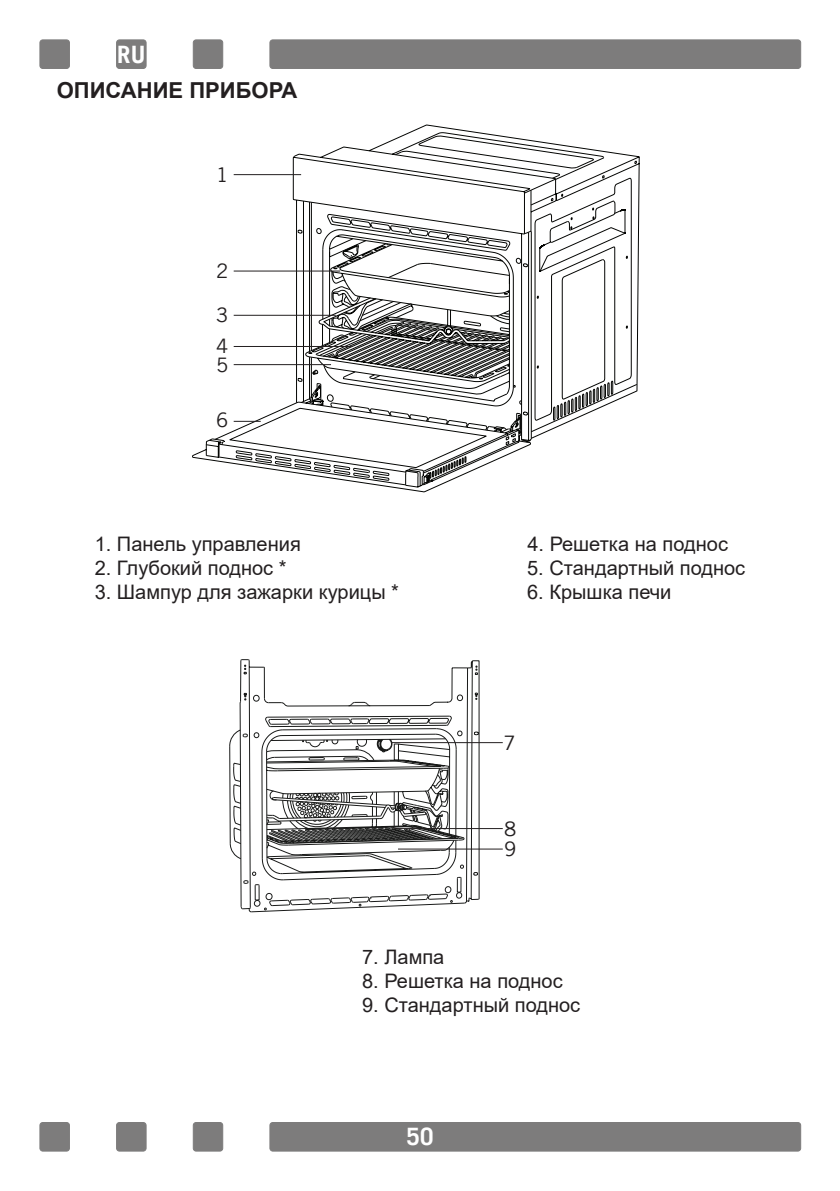
<style>
.page{position:relative;width:840px;height:1191px;background:#fff}
.page>*{position:absolute;margin:0;border:0;box-sizing:border-box;transform-origin:0 0}
.t1{font:700 24px "Trade Gothic";color:#fff}
.t2{font:700 22px "Arial";color:#231f20}
.t3{font:20px "Arial";color:#231f20}
.t4{font:20px/31.4px "Trade Gothic";color:#231f20}
</style>
<div class="page">
<div style="left:270px;top:40px;width:530px;height:28px;background:#7d7c7c;border-radius:3px"></div>
<div style="left:269px;top:40px;width:531px;height:29px;border:1px solid #7d7c7c;border-radius:3px"></div>
<div style="left:40px;top:40px;width:29px;height:28px;background:#7d7c7c;border-radius:3px"></div>
<div style="left:40px;top:40px;width:30px;height:29px;border:1px solid #7d7c7c;border-radius:3px"></div>
<div style="left:193px;top:40px;width:29px;height:28px;background:#7d7c7c;border-radius:3px"></div>
<div style="left:193px;top:40px;width:30px;height:29px;border:1px solid #7d7c7c;border-radius:3px"></div>
<div style="left:116px;top:40px;width:30px;height:28px;background:#7d7c7c;border-radius:3px"></div>
<div style="left:116px;top:40px;width:30px;height:29px;border:1px solid #7d7c7c;border-radius:3px"></div>
<div style="left:270px;top:1122px;width:530px;height:29px;background:#7d7c7c;border-radius:3px"></div>
<div style="left:269px;top:1122px;width:531px;height:29px;border:1px solid #7d7c7c;border-radius:3px"></div>
<div style="left:40px;top:1122px;width:29px;height:29px;background:#7d7c7c;border-radius:3px"></div>
<div style="left:40px;top:1122px;width:30px;height:29px;border:1px solid #7d7c7c;border-radius:3px"></div>
<div style="left:193px;top:1122px;width:29px;height:29px;background:#7d7c7c;border-radius:3px"></div>
<div style="left:193px;top:1122px;width:30px;height:29px;border:1px solid #7d7c7c;border-radius:3px"></div>
<div style="left:116px;top:1122px;width:30px;height:29px;background:#7d7c7c;border-radius:3px"></div>
<div style="left:116px;top:1122px;width:30px;height:29px;border:1px solid #7d7c7c;border-radius:3px"></div>
<svg style="left:192px;top:124px;width:448px;height:368px"></svg>
<svg style="left:206px;top:151px;width:431px;height:334px"></svg>
<svg style="left:214px;top:229px;width:306px;height:256px"></svg>
<hr style="left:233px;top:174px;width:68px;height:1px;background:#231f20">
<svg style="left:240px;top:659px;width:239px;height:253px"></svg>
<svg style="left:229px;top:697px;width:234px;height:183px"></svg>
<hr style="left:391px;top:742px;width:111px;height:1px;background:#231f20">
<hr style="left:394px;top:828px;width:108px;height:1px;background:#231f20">
<hr style="left:398px;top:848px;width:104px;height:1px;background:#231f20">
<p class="t1" style="left:117px;top:45px;width:30px">RU</p>
<p class="t2" style="left:57px;top:75px;width:242px">ОПИСАНИЕ ПРИБОРА</p>
<p class="t4" style="left:216px;top:161px;width:14px">1</p>
<p class="t4" style="left:216px;top:256px;width:14px">2</p>
<p class="t4" style="left:216px;top:301px;width:14px">3<br>4</p>
<p class="t4" style="left:216px;top:351px;width:14px">5</p>
<p class="t4" style="left:216px;top:405px;width:14px">6</p>
<p class="t3" style="left:95px;top:530px;width:207px">1. Панель управления</p>
<p class="t3" style="left:527px;top:530px;width:202px">4. Решетка на поднос</p>
<p class="t3" style="left:95px;top:554px;width:193px">2. Глубокий поднос *</p>
<p class="t3" style="left:527px;top:554px;width:219px">5. Стандартный поднос</p>
<p class="t3" style="left:95px;top:578px;width:306px">3. Шампур для зажарки курицы *</p>
<p class="t3" style="left:527px;top:578px;width:146px">6. Крышка печи</p>
<p class="t4" style="left:503px;top:728px;width:14px">7</p>
<p class="t4" style="left:504px;top:820px;width:14px;line-height:20.6px">8<br>9</p>
<p class="t3" style="left:362px;top:943px;width:84px">7. Лампа</p>
<p class="t3" style="left:362px;top:967px;width:202px">8. Решетка на поднос</p>
<p class="t3" style="left:362px;top:991px;width:219px">9. Стандартный поднос</p>
<p class="t1" style="left:406px;top:1127px;width:28px">50</p>
</div>
